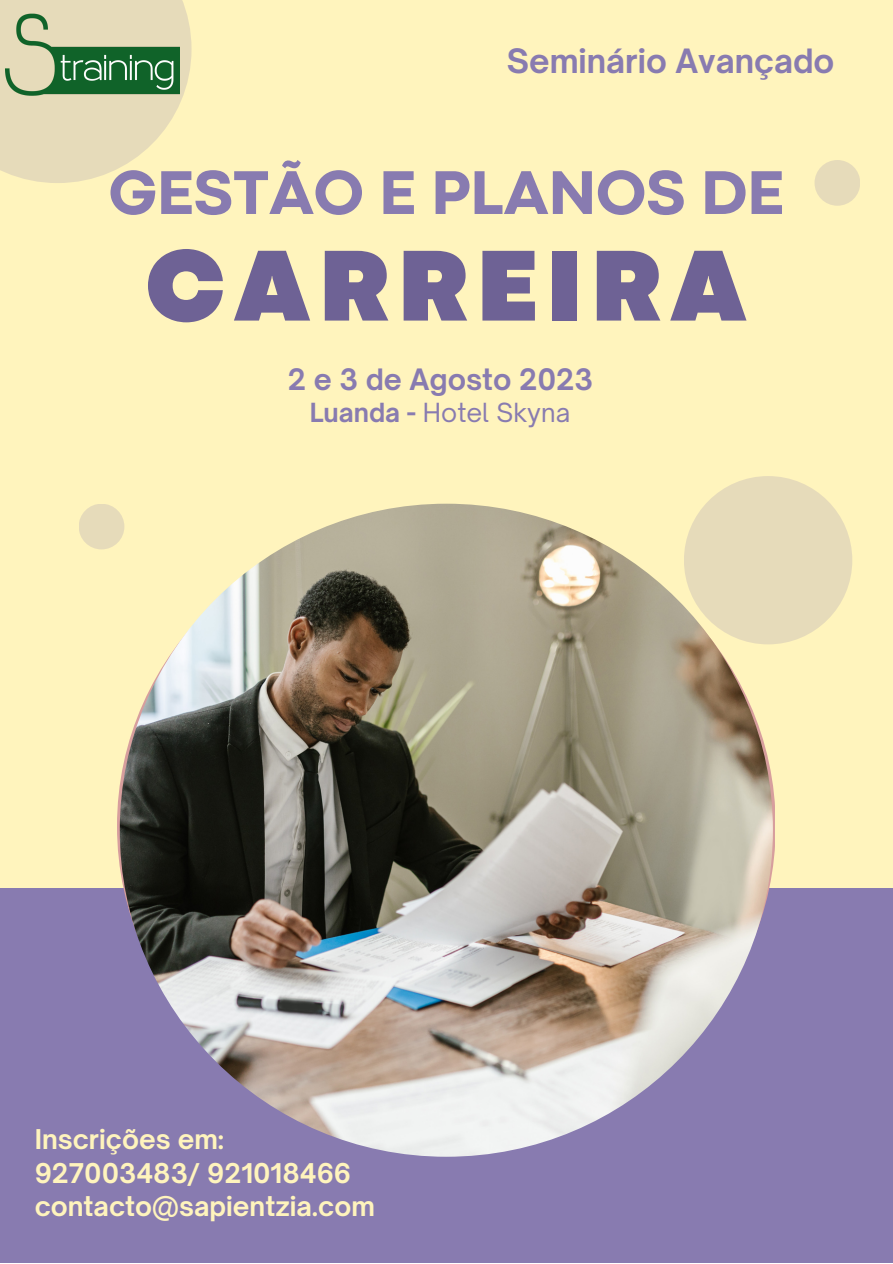
<style>
.page{position:relative;width:893px;height:1264px;background:#fff}
.page>*{position:absolute;margin:0;border:0;box-sizing:border-box;transform-origin:0 0}
.t1{font:900 105px "Codec Pro";letter-spacing:.09em;color:#6e6295}
.t2{font:800 64.35px "Codec Pro";color:#887bb0}
.t3{font:700 32.1px "Open Sauce One";color:#887bb0}
.t4{font:700 28.2px "Open Sauce One";color:#887bb0}
.t5{font:700 26.1px/33.8px "Open Sauce One";color:#fff4bd}
.t6{font:25.2px "Open Sauce One";color:#887bb0}
.s1{font-weight:700}
</style>
<div class="page">
<div style="left:0;top:0;width:892px;height:1262px;background:#fff4bd"></div>
<div style="left:0;top:888px;width:892px;height:374px;background:#887bb0"></div>
<svg style="left:0;top:0;width:191px;height:183px;fill:#e6dbba"></svg>
<img style="left:120px;top:503px;width:652px;height:653px;border-radius:50%">
<div style="left:684px;top:476px;width:168px;height:168px;background:#e6dbba;border-radius:50%"></div>
<div style="left:79px;top:503px;width:45px;height:46px;background:#e6dbba;border-radius:50%"></div>
<div style="left:814px;top:160px;width:46px;height:46px;background:#e6dbba;border-radius:50%"></div>
<img style="left:5px;top:9px;width:174px;height:104px">
<p class="t3" style="left:507px;top:41px;width:329px">Seminário Avançado</p>
<h2 class="t2" style="left:109px;top:170px;width:676px">GESTÃO E PLANOS DE</h2>
<h1 class="t1" style="left:146px;top:248px;width:601px">CARREIRA</h1>
<p class="t4" style="left:288px;top:361px;width:307px">2 e 3 de Agosto 2023</p>
<p class="t6" style="left:310px;top:397px;width:262px"><span class="s1">Luanda -</span> Hotel Skyna</p>
<p class="t5" style="left:35px;top:1121px;width:342px">Inscrições em:<br>927003483/ 921018466 contacto@sapientzia.com</p>
</div>
